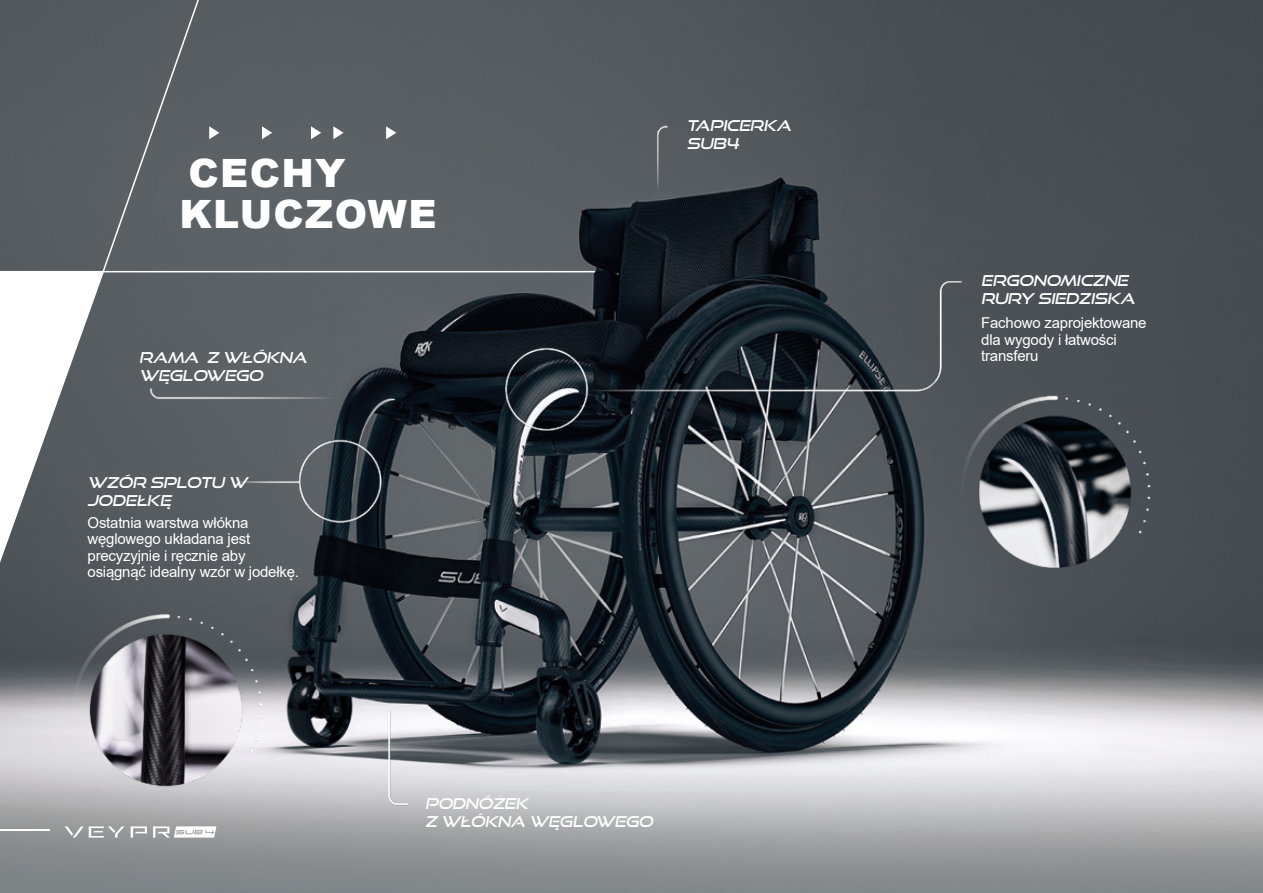
<style>
.page{position:relative;width:1263px;height:893px;background:#fff}
.page>*{position:absolute;margin:0;border:0;box-sizing:border-box;transform-origin:0 0}
.t1{font:900 39px/40.5px "Arial";letter-spacing:.035em;color:#fff}
.t2{font:15px/16.5px "Arial";letter-spacing:-.015em;color:#fff}
.t3{font:italic 15px/18px "Good Times Rg";letter-spacing:-.015em;color:#fff}
</style>
<div class="page">
<img style="left:0;top:0;width:1258px;height:893px">
<svg style="left:65px;top:826px;width:59px;height:12px"></svg>
<svg style="left:131px;top:826px;width:16px;height:12px"></svg>
<svg style="left:153px;top:826px;width:63px;height:12px"></svg>
<hr style="left:0;top:830px;width:49px;height:1px;background:#fff">
<div style="left:101px;top:0;width:495px;height:273px;background:#5a5f63"></div>
<svg style="left:0;top:270px;width:105px;height:469px"></svg>
<svg style="left:262px;top:126px;width:10px;height:13px"></svg>
<svg style="left:209px;top:126px;width:10px;height:13px"></svg>
<svg style="left:386px;top:126px;width:10px;height:13px"></svg>
<svg style="left:333px;top:126px;width:11px;height:13px"></svg>
<svg style="left:311px;top:126px;width:10px;height:13px"></svg>
<h1 class="t1" style="left:179px;top:152px;width:259px">CECHY<br>KLUCZOWE</h1>
<p class="t3" style="left:139px;top:348px;width:169px">RAMA Z WŁÓKNA<br>WĘGLOWEGO</p>
<p class="t3" style="left:88px;top:473px;width:161px">WZÓR SPLOTU W<br>JODEŁKĘ</p>
<p class="t2" style="left:88px;top:514px;width:213px">Ostatnia warstwa włókna węglowego układana jest precyzyjnie i ręcznie aby osiągnąć idealny wzór w jodełkę.</p>
<p class="t3" style="left:687px;top:117px;width:106px">TAPICERKA<br>SUB4</p>
<p class="t3" style="left:425px;top:794px;width:229px">PODNÓŻEK<br>Z WŁÓKNA WĘGLOWEGO</p>
<p class="t3" style="left:981px;top:271px;width:155px">ERGONOMICZNE<br>RURY SIEDZISKA</p>
<p class="t2" style="left:981px;top:315px;width:167px">Fachowo zaprojektowane dla wygody i łatwości transferu</p>
</div>
